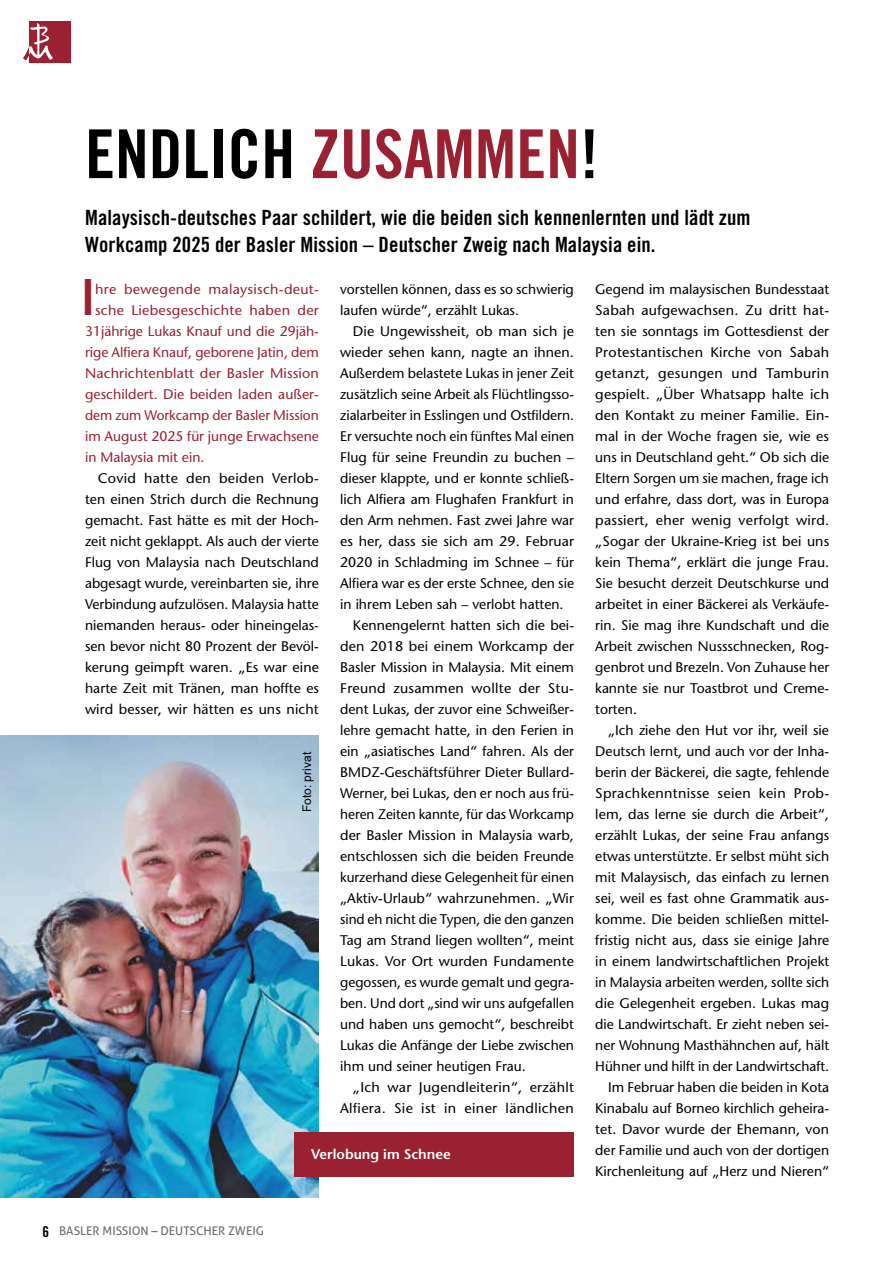
<style>
.page{position:relative;width:893px;height:1263px;background:#fff}
.page>*{position:absolute;margin:0;border:0;box-sizing:border-box;transform-origin:0 0}
.t1{font:67.5px "Trade Gothic LT Std Bd Cn 20";color:#000}
.t2{font:49.8px "Trade Gothic LT Std Bd Cn 20";color:#992131}
.t3{font:21px/27px "Trade Gothic LT Std Bd Cn 20";letter-spacing:.005em;color:#000}
.t4{font:13.95px/21px "Stone Sans";color:#000;text-align:justify}
.t5{font:13.95px "Stone Sans";color:#992131}
.t6{font:13.95px "Stone Sans";letter-spacing:.02em;color:#000}
.t7{font:13.95px "Stone Sans";letter-spacing:.02em;color:#992131}
.t8{font:600 13.95px "Stone Sans";color:#fff}
.t9{font:12px "Aller";color:#706f6f}
.t10{font:12px "Arial";letter-spacing:.005em;color:#000}
.s1{color:#992131}
.s2{font-family:"Trade Gothic LT Std Bd Cn 20";font-size:15px;color:#000}
</style>
<div class="page">
<img style="left:0;top:735px;width:319px;height:462px">
<div style="left:294px;top:1132px;width:280px;height:44px;background:#992131"></div>
<svg style="left:23px;top:21px;width:48px;height:42px"></svg>
<h1 class="t1" style="left:85px;top:113px;width:515px">ENDLICH <span class="s1">ZUSAMMEN</span>!</h1>
<h3 class="t3" style="left:85px;top:204px;width:667px">Malaysisch-deutsches Paar schildert, wie die beiden sich kennenlernten und lädt zum<br>Workcamp 2025 der Basler Mission – Deutscher Zweig nach Malaysia ein.</h3>
<h2 class="t2" style="left:81px;top:267px;width:15px">I</h2>
<p class="t7" style="left:95px;top:281px;width:225px">hre bewegende malaysisch-deut-</p>
<p class="t7" style="left:95px;top:302px;width:225px">sche Liebesgeschichte haben der</p>
<p class="t5" style="left:85px;top:323px;width:235px">31jährige Lukas Knauf und die 29jäh-</p>
<p class="t5" style="left:85px;top:344px;width:235px">rige Alfiera Knauf, geborene Jatin, dem</p>
<p class="t5" style="left:85px;top:365px;width:235px">Nachrichtenblatt der Basler Mission</p>
<p class="t5" style="left:85px;top:386px;width:235px">geschildert. Die beiden laden außer-</p>
<p class="t5" style="left:85px;top:407px;width:235px">dem zum Workcamp der Basler Mission</p>
<p class="t5" style="left:85px;top:428px;width:235px">im August 2025 für junge Erwachsene</p>
<p class="t5" style="left:85px;top:449px;width:121px">in Malaysia mit ein.</p>
<p class="t4" style="left:85px;top:468px;width:236px;text-indent:13px">Covid hatte den beiden Verlob&shy;ten einen Strich durch die Rechnung gemacht. Fast hätte es mit der Hoch&shy;zeit nicht geklappt. Als auch der vierte Flug von Malaysia nach Deutschland abgesagt wurde, vereinbarten sie, ihre Verbindung aufzulösen. Malaysia hatte niemanden heraus- oder hineingelas&shy;sen bevor nicht 80 Prozent der Bevöl&shy;kerung geimpft waren. „Es war eine harte Zeit mit Tränen, man hoffte es wird besser, wir hätten es uns nicht</p>
<p class="t10" style="left:299px;top:812px;width:62px;rotate:-90deg">Foto: privat</p>
<p class="t4" style="left:340px;top:279px;width:235px">vorstellen können, dass es so schwierig laufen würde“, erzählt Lukas.</p>
<p class="t4" style="left:353px;top:321px;width:223px">Die Ungewissheit, ob man sich je</p>
<p class="t4" style="left:340px;top:342px;width:235px">wieder sehen kann, nagte an ihnen.</p>
<p class="t4" style="left:340px;top:363px;width:235px">Außerdem belastete Lukas in jener Zeit</p>
<p class="t4" style="left:340px;top:384px;width:235px">zusätzlich seine Arbeit als Flüchtlingsso-</p>
<p class="t4" style="left:340px;top:405px;width:235px">zialarbeiter in Esslingen und Ostfildern.</p>
<p class="t4" style="left:340px;top:426px;width:235px">Er versuchte noch ein fünftes Mal einen</p>
<p class="t4" style="left:340px;top:447px;width:235px">Flug für seine Freundin zu buchen –</p>
<p class="t4" style="left:340px;top:468px;width:235px">dieser klappte, und er konnte schließ-</p>
<p class="t4" style="left:340px;top:489px;width:235px">lich Alfiera am Flughafen Frankfurt in</p>
<p class="t4" style="left:340px;top:510px;width:235px">den Arm nehmen. Fast zwei Jahre war</p>
<p class="t4" style="left:340px;top:531px;width:235px">es her, dass sie sich am 29. Februar</p>
<p class="t4" style="left:340px;top:552px;width:235px">2020 in Schladming im Schnee – für</p>
<p class="t4" style="left:340px;top:573px;width:235px">Alfiera war es der erste Schnee, den sie</p>
<p class="t4" style="left:340px;top:594px;width:225px">in ihrem Leben sah – verlobt hatten.</p>
<p class="t4" style="left:353px;top:615px;width:223px">Kennengelernt hatten sich die bei-</p>
<p class="t4" style="left:340px;top:636px;width:235px">den 2018 bei einem Workcamp der</p>
<p class="t4" style="left:340px;top:657px;width:235px">Basler Mission in Malaysia. Mit einem</p>
<p class="t6" style="left:340px;top:680px;width:235px">Freund zusammen wollte der Stu-</p>
<p class="t4" style="left:340px;top:699px;width:235px">dent Lukas, der zuvor eine Schweißer-</p>
<p class="t4" style="left:340px;top:720px;width:235px">lehre gemacht hatte, in den Ferien in</p>
<p class="t4" style="left:340px;top:741px;width:235px">ein „asiatisches Land“ fahren. Als der</p>
<p class="t4" style="left:340px;top:762px;width:235px">BMDZ-Geschäftsführer Dieter Bullard-</p>
<p class="t4" style="left:340px;top:783px;width:235px">Werner, bei Lukas, den er noch aus frü-</p>
<p class="t4" style="left:340px;top:804px;width:235px">heren Zeiten kannte, für das Workcamp</p>
<p class="t4" style="left:340px;top:825px;width:235px">der Basler Mission in Malaysia warb,</p>
<p class="t4" style="left:340px;top:846px;width:235px">entschlossen sich die beiden Freunde</p>
<p class="t4" style="left:340px;top:867px;width:235px">kurzerhand diese Gelegenheit für einen</p>
<p class="t4" style="left:340px;top:888px;width:235px">„Aktiv-Urlaub“ wahrzunehmen. „Wir</p>
<p class="t4" style="left:340px;top:909px;width:235px">sind eh nicht die Typen, die den ganzen</p>
<p class="t4" style="left:340px;top:930px;width:235px">Tag am Strand liegen wollten“, meint</p>
<p class="t4" style="left:340px;top:951px;width:235px">Lukas. Vor Ort wurden Fundamente</p>
<p class="t4" style="left:340px;top:972px;width:235px">gegossen, es wurde gemalt und gegra-</p>
<p class="t4" style="left:340px;top:993px;width:235px">ben. Und dort „sind wir uns aufgefallen</p>
<p class="t4" style="left:340px;top:1014px;width:235px">und haben uns gemocht“, beschreibt</p>
<p class="t4" style="left:340px;top:1035px;width:235px">Lukas die Anfänge der Liebe zwischen</p>
<p class="t4" style="left:340px;top:1056px;width:187px">ihm und seiner heutigen Frau.</p>
<p class="t6" style="left:353px;top:1079px;width:223px">„Ich war Jugendleiterin“, erzählt</p>
<p class="t6" style="left:340px;top:1100px;width:235px">Alfiera. Sie ist in einer ländlichen</p>
<p class="t9" style="left:43px;top:1223px;width:223px"><span class="s2">6</span> BASLER MISSION – DEUTSCHER ZWEIG</p>
<p class="t8" style="left:311px;top:1146px;width:141px">Verlobung im Schnee</p>
<p class="t4" style="left:595px;top:279px;width:236px">Gegend im malaysischen Bundesstaat Sabah aufgewachsen. Zu dritt hat&shy;ten sie sonntags im Gottesdienst der Protestantischen Kirche von Sabah getanzt, gesungen und Tamburin gespielt. „Über Whatsapp halte ich den Kontakt zu meiner Familie. Ein&shy;mal in der Woche fragen sie, wie es uns in Deutschland geht.“ Ob sich die Eltern Sorgen um sie machen, frage ich und erfahre, dass dort, was in Europa passiert, eher wenig verfolgt wird. „Sogar der Ukraine-Krieg ist bei uns kein Thema“, erklärt die junge Frau.<br>Sie besucht derzeit Deutschkurse und arbeitet in einer Bäckerei als Verkäufe&shy;rin. Sie mag ihre Kundschaft und die Arbeit zwischen Nussschnecken, Rog&shy;genbrot und Brezeln. Von Zuhause her kannte sie nur Toastbrot und Creme&shy;torten.</p>
<p class="t4" style="left:595px;top:720px;width:236px;text-align:right">„Ich ziehe den Hut vor ihr, weil sie Deutsch lernt, und auch vor der Inha&shy;berin der Bäckerei, die sagte, fehlende Sprachkenntnisse seien kein Prob&shy;lem, das lerne sie durch die Arbeit“, erzählt Lukas, der seine Frau anfangs etwas unterstützte. Er selbst müht sich mit Malaysisch, das einfach zu lernen sei, weil es fast ohne Grammatik aus&shy;komme. Die beiden schließen mittel&shy;fristig nicht aus, dass sie einige Jahre in einem landwirtschaftlichen Projekt in Malaysia arbeiten werden, sollte sich die Gelegenheit ergeben. Lukas mag die Landwirtschaft. Er zieht neben sei&shy;ner Wohnung Masthähnchen auf, hält Hühner und hilft in der Landwirtschaft.<br>Im Februar haben die beiden in Kota Kinabalu auf Borneo kirchlich geheira&shy;tet. Davor wurde der Ehemann, von der Familie und auch von der dortigen Kirchenleitung auf „Herz und Nieren“</p>
</div>
